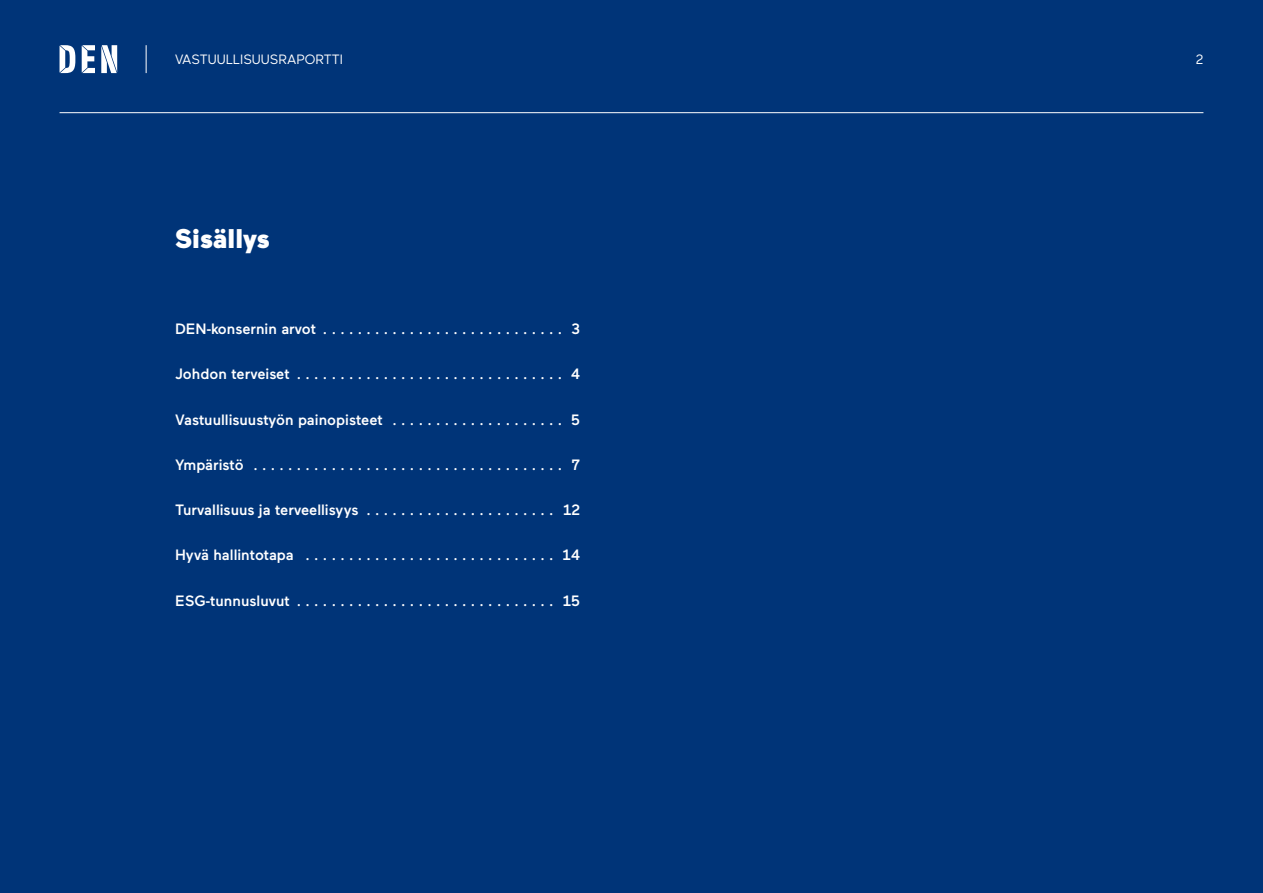
<style>
.page{position:relative;width:1263px;height:893px;background:#003478}
.page>*{position:absolute;margin:0;border:0;box-sizing:border-box;transform-origin:0 0}
.Otsikko{font:900 27px "Maax";color:#fff}
.sisällys{font:500 15px "Maax";color:#fff}
.t1{font:13.5px "Maax";color:#fff}
</style>
<div class="page">
<svg style="left:82px;top:45px;width:13px;height:28px"></svg>
<svg style="left:101px;top:45px;width:16px;height:28px"></svg>
<svg style="left:60px;top:45px;width:15px;height:28px"></svg>
<svg style="left:146px;top:45px;width:1px;height:28px"></svg>
<hr style="left:60px;top:112px;width:1143px;height:1px;background:#fff">
<p class="t1" style="left:175px;top:51px;width:169px">VASTUULLISUUSRAPORTTI</p>
<p class="t1" style="left:1196px;top:51px;width:9px">2</p>
<p class="Otsikko" style="left:175px;top:221px;width:96px">Sisällys</p>
<p class="sisällys" style="left:175px;top:319px;width:407px">DEN-konsernin arvot . . . . . . . . . . . . . . . . . . . . . . . . . . . . 3</p>
<p class="sisällys" style="left:175px;top:364px;width:407px">Johdon terveiset . . . . . . . . . . . . . . . . . . . . . . . . . . . . . . . 4</p>
<p class="sisällys" style="left:175px;top:410px;width:407px">Vastuullisuustyön painopisteet . . . . . . . . . . . . . . . . . . . . 5</p>
<p class="sisällys" style="left:175px;top:455px;width:407px">Ympäristö . . . . . . . . . . . . . . . . . . . . . . . . . . . . . . . . . . . . 7</p>
<p class="sisällys" style="left:175px;top:500px;width:407px">Turvallisuus ja terveellisyys . . . . . . . . . . . . . . . . . . . . . . 12</p>
<p class="sisällys" style="left:175px;top:545px;width:407px">Hyvä hallintotapa . . . . . . . . . . . . . . . . . . . . . . . . . . . . . 14</p>
<p class="sisällys" style="left:175px;top:591px;width:407px">ESG-tunnusluvut . . . . . . . . . . . . . . . . . . . . . . . . . . . . . . 15</p>
</div>
